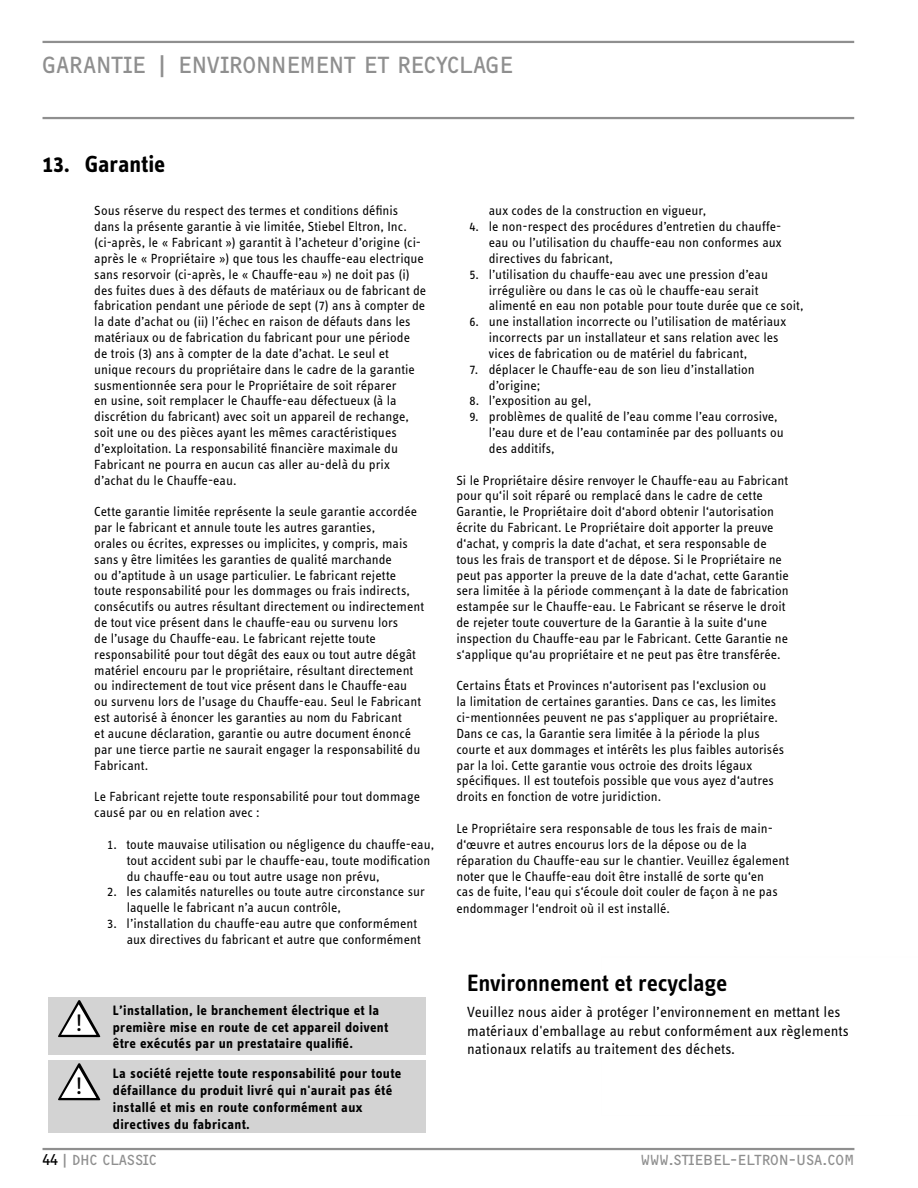
<style>
.page{position:relative;width:918px;height:1188px;background:#fff}
.page>*{position:absolute;margin:0;border:0;box-sizing:border-box;transform-origin:0 0}
.t1{font:24.75px "STE Info Text";color:#000}
.t2{font:600 24.45px "STE Info Text";letter-spacing:-.01em;color:#000}
.t3{font:24px "F2 FOCR Bczyk Com";letter-spacing:-.015em;color:#8f8f8f}
.t4{font:700 24px "STE Info Text";letter-spacing:-.005em;color:#000}
.t5{font:15.3px/18.3px "STE Info Text";color:#000}
.t6{font:15px "F2 FOCR Bczyk Com";color:#8f8f8f}
.t7{font:700 14.1px/17px "STE Info Text";letter-spacing:.025em;color:#000}
.t8{font:13.65px/15.9px "STE Info Text";color:#000}
.s1{color:#000}
</style>
<div class="page">
<hr style="left:43px;top:1148px;width:811px;height:2px;background:#8f8f8f">
<hr style="left:43px;top:41px;width:811px;height:2px;background:#8f8f8f">
<hr style="left:43px;top:117px;width:811px;height:2px;background:#8f8f8f">
<div style="left:48px;top:997px;width:377px;height:57px;background:#d3d3d3"></div>
<svg style="left:58px;top:1000px;width:42px;height:37px"></svg>
<div style="left:48px;top:1060px;width:377px;height:73px;background:#d3d3d3"></div>
<svg style="left:58px;top:1063px;width:42px;height:37px"></svg>
<h3 class="t3" style="left:43px;top:56px;width:472px">GARANTIE | ENVIRONNEMENT ET RECYCLAGE</h3>
<h3 class="t4" style="left:43px;top:155px;width:124px">13. Garantie</h3>
<p class="t8" style="left:94px;top:204px;width:334px">Sous réserve du respect des termes et conditions définis dans la présente garantie à vie limitée, Stiebel Eltron, Inc. (ci-après, le « Fabricant ») garantit à l’acheteur d’origine (ci&shy;après le « Propriétaire ») que tous les chauffe-eau electrique sans resorvoir (ci-après, le « Chauffe-eau ») ne doit pas (i) des fuites dues à des défauts de matériaux ou de fabricant de fabrication pendant une période de sept (7) ans à compter de la date d’achat ou (ii) l’échec en raison de défauts dans les matériaux ou de fabrication du fabricant pour une période de trois (3) ans à compter de la date d’achat. Le seul et unique recours du propriétaire dans le cadre de la garantie susmentionnée sera pour le Propriétaire de soit réparer<br>en usine, soit remplacer le Chauffe-eau défectueux (à la discrétion du fabricant) avec soit un appareil de rechange, soit une ou des pièces ayant les mêmes caractéristiques d’exploitation. La responsabilité financière maximale du Fabricant ne pourra en aucun cas aller au-delà du prix d’achat du le Chauffe-eau.</p>
<p class="t8" style="left:94px;top:505px;width:331px">Cette garantie limitée représente la seule garantie accordée par le fabricant et annule toute les autres garanties,<br>orales ou écrites, expresses ou implicites, y compris, mais sans y être limitées les garanties de qualité marchande<br>ou d’aptitude à un usage particulier. Le fabricant rejette toute responsabilité pour les dommages ou frais indirects, consécutifs ou autres résultant directement ou indirectement de tout vice présent dans le chauffe-eau ou survenu lors<br>de l’usage du Chauffe-eau. Le fabricant rejette toute responsabilité pour tout dégât des eaux ou tout autre dégât matériel encouru par le propriétaire, résultant directement ou indirectement de tout vice présent dans le Chauffe-eau ou survenu lors de l’usage du Chauffe-eau. Seul le Fabricant est autorisé à énoncer les garanties au nom du Fabricant<br>et aucune déclaration, garantie ou autre document énoncé par une tierce partie ne saurait engager la responsabilité du Fabricant.</p>
<p class="t8" style="left:94px;top:790px;width:327px">Le Fabricant rejette toute responsabilité pour tout dommage causé par ou en relation avec :</p>
<p class="t8" style="left:127px;top:838px;width:309px;text-indent:-19px">1. toute mauvaise utilisation ou négligence du chauffe-eau, tout accident subi par le chauffe-eau, toute modification du chauffe-eau ou tout autre usage non prévu,</p>
<p class="t8" style="left:127px;top:885px;width:300px;text-indent:-19px">2. les calamités naturelles ou toute autre circonstance sur laquelle le fabricant n’a aucun contrôle,</p>
<p class="t8" style="left:107px;top:917px;width:315px;text-align:right">3. l’installation du chauffe-eau autre que conformément aux directives du fabricant et autre que conformément</p>
<h1 class="t1" style="left:75px;top:1014px;width:9px">!</h1>
<p class="t7" style="left:113px;top:1003px;width:277px">L’installation, le branchement électrique et la première mise en route de cet appareil doivent être exécutés par un prestataire qualifié.</p>
<h1 class="t1" style="left:75px;top:1077px;width:9px">!</h1>
<p class="t7" style="left:113px;top:1066px;width:290px">La société rejette toute responsabilité pour toute défaillance du produit livré qui n'aurait pas été installé et mis en route conformément aux directives du fabricant.</p>
<p class="t8" style="left:489px;top:204px;width:219px">aux codes de la construction en vigueur,</p>
<p class="t8" style="left:489px;top:220px;width:294px;text-align:justify;text-indent:-19px">4. le non-respect des procédures d’entretien du chauffe&shy;eau ou l’utilisation du chauffe-eau non conformes aux directives du fabricant,</p>
<p class="t8" style="left:489px;top:268px;width:316px;text-indent:-19px">5. l’utilisation du chauffe-eau avec une pression d’eau irrégulière ou dans le cas où le chauffe-eau serait alimenté en eau non potable pour toute durée que ce soit,</p>
<p class="t8" style="left:489px;top:315px;width:299px;text-indent:-19px">6. une installation incorrecte ou l’utilisation de matériaux incorrects par un installateur et sans relation avec les vices de fabrication ou de matériel du fabricant,</p>
<p class="t8" style="left:489px;top:363px;width:267px;text-indent:-19px">7. déplacer le Chauffe-eau de son lieu d’installation d’origine;</p>
<p class="t8" style="left:469px;top:394px;width:123px">8. l’exposition au gel,</p>
<p class="t8" style="left:489px;top:410px;width:297px;text-indent:-19px">9. problèmes de qualité de l’eau comme l’eau corrosive, l’eau dure et de l’eau contaminée par des polluants ou des additifs,</p>
<p class="t8" style="left:456px;top:473px;width:334px">Si le Propriétaire désire renvoyer le Chauffe-eau au Fabricant pour qu‘il soit réparé ou remplacé dans le cadre de cette Garantie, le Propriétaire doit d‘abord obtenir l‘autorisation écrite du Fabricant. Le Propriétaire doit apporter la preuve d‘achat, y compris la date d‘achat, et sera responsable de tous les frais de transport et de dépose. Si le Propriétaire ne peut pas apporter la preuve de la date d‘achat, cette Garantie sera limitée à la période commençant à la date de fabrication estampée sur le Chauffe-eau. Le Fabricant se réserve le droit de rejeter toute couverture de la Garantie à la suite d‘une inspection du Chauffe-eau par le Fabricant. Cette Garantie ne s‘applique qu‘au propriétaire et ne peut pas être transférée.</p>
<p class="t8" style="left:456px;top:679px;width:329px">Certains États et Provinces n‘autorisent pas l‘exclusion ou<br>la limitation de certaines garanties. Dans ce cas, les limites ci-mentionnées peuvent ne pas s‘appliquer au propriétaire.<br>Dans ce cas, la Garantie sera limitée à la période la plus courte et aux dommages et intérêts les plus faibles autorisés par la loi. Cette garantie vous octroie des droits légaux spécifiques. Il est toutefois possible que vous ayez d‘autres droits en fonction de votre juridiction.</p>
<p class="t8" style="left:456px;top:822px;width:334px">Le Propriétaire sera responsable de tous les frais de main&shy;d‘œuvre et autres encourus lors de la dépose ou de la réparation du Chauffe-eau sur le chantier. Veuillez également noter que le Chauffe-eau doit être installé de sorte qu‘en<br>cas de fuite, l‘eau qui s‘écoule doit couler de façon à ne pas endommager l‘endroit où il est installé.</p>
<h2 class="t2" style="left:467px;top:974px;width:262px">Environnement et recyclage</h2>
<p class="t5" style="left:467px;top:1005px;width:383px">Veuillez nous aider à protéger l’environnement en mettant les matériaux d'emballage au rebut conformément aux règlements nationaux relatifs au traitement des déchets.</p>
<p class="t6" style="left:43px;top:1154px;width:116px"><span class="s1">44</span> | DHC CLASSIC</p>
<p class="t6" style="left:641px;top:1154px;width:215px">WWW.STIEBEL-ELTRON-USA.COM</p>
</div>
